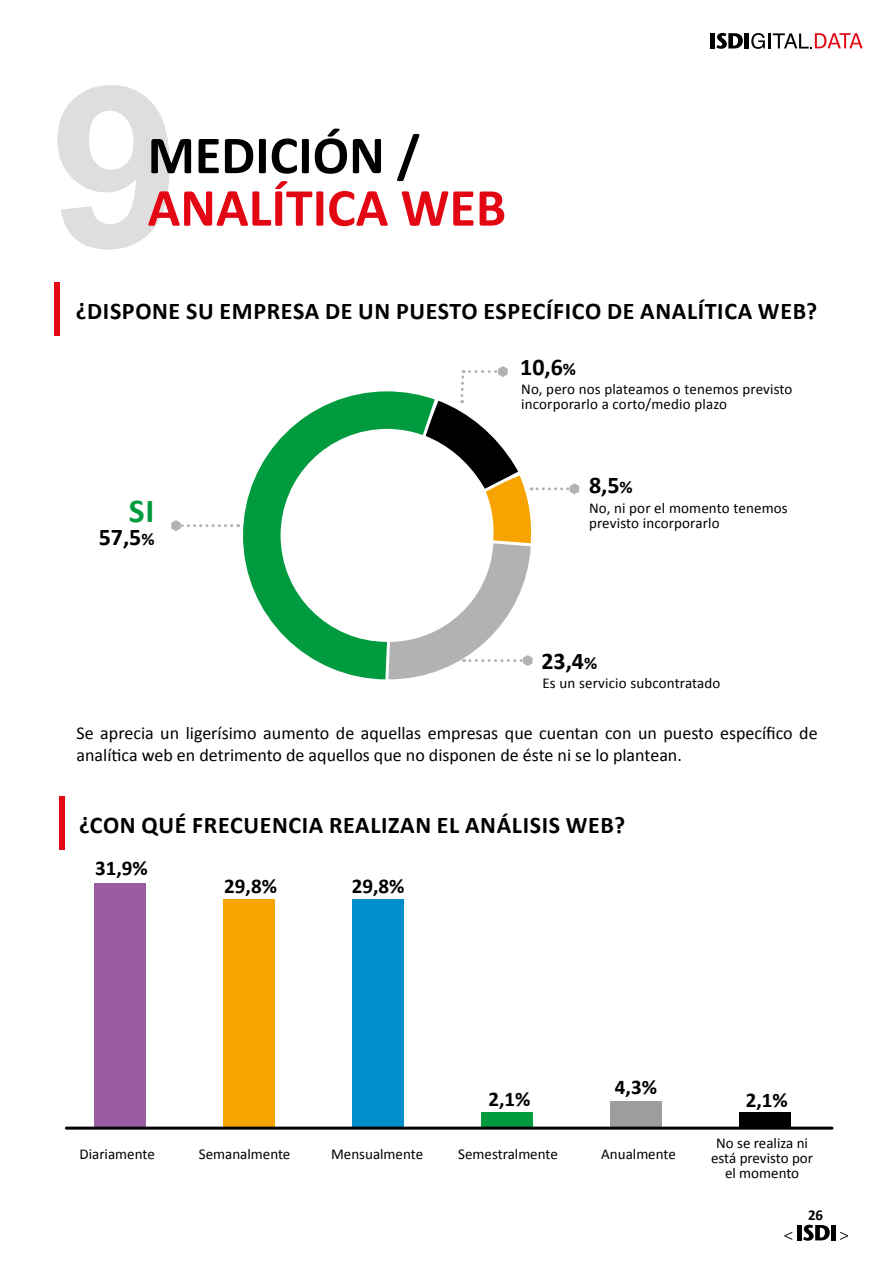
<style>
.page{position:relative;width:893px;height:1263px;background:#fff}
.page>*{position:absolute;margin:0;border:0;box-sizing:border-box;transform-origin:0 0}
.t1{font:700 54px "Calibri";color:#e30613}
.t2{font:700 54px "Calibri";color:#000}
.t3{font:700 33.6px "Calibri";color:#009b3e}
.t4{font:700 24px "Calibri";letter-spacing:.025em;color:#000}
.t5{font:700 21px "Calibri";color:#000}
.t6{font:18px/21.6px "Calibri";color:#000}
.t7{font:15px/15px "Calibri";color:#000}
.t8{font:700 15px "Calibri";color:#000}
.s1{font-size:18px}
</style>
<div class="page">
<div style="left:710px;top:33px;width:5px;height:16px;background:#000"></div>
<svg style="left:716px;top:33px;width:27px;height:16px"></svg>
<div style="left:744px;top:33px;width:5px;height:16px;background:#000"></div>
<div style="left:797px;top:1225px;width:5px;height:15px;background:#000"></div>
<svg style="left:803px;top:1225px;width:27px;height:16px"></svg>
<div style="left:831px;top:1225px;width:5px;height:15px;background:#000"></div>
<svg style="left:784px;top:1232px;width:8px;height:8px"></svg>
<svg style="left:840px;top:1232px;width:8px;height:8px"></svg>
<svg style="left:751px;top:33px;width:111px;height:16px"></svg>
<div style="left:54px;top:283px;width:6px;height:53px;background:#e30613"></div>
<svg style="left:171px;top:520px;width:50px;height:11px"></svg>
<svg style="left:224px;top:396px;width:127px;height:279px"></svg>
<svg style="left:57px;top:85px;width:113px;height:165px"></svg>
<div style="left:60px;top:796px;width:5px;height:53px;background:#e30613"></div>
<div style="left:94px;top:883px;width:52px;height:244px;background:#9b5da2"></div>
<div style="left:224px;top:899px;width:51px;height:228px;background:#f7a400"></div>
<div style="left:353px;top:899px;width:51px;height:228px;background:#008ecc"></div>
<div style="left:482px;top:1113px;width:51px;height:14px;background:#009b3e"></div>
<div style="left:611px;top:1102px;width:51px;height:25px;background:#9d9d9c"></div>
<div style="left:740px;top:1113px;width:51px;height:14px;background:#000"></div>
<hr style="left:66px;top:1126px;width:766px;height:3px;background:#000">
<svg style="left:351px;top:366px;width:228px;height:314px"></svg>
<h1 class="t2" style="left:148px;top:121px;width:274px">MEDICIÓN /</h1>
<h1 class="t1" style="left:148px;top:173px;width:360px">ANALÍTICA WEB</h1>
<h3 class="t4" style="left:76px;top:296px;width:743px">¿DISPONE SU EMPRESA DE UN PUESTO ESPECÍFICO DE ANALÍTICA WEB?</h3>
<h3 class="t4" style="left:520px;top:352px;width:57px">10,6<span class="s1">%</span></h3>
<p class="t7" style="left:521px;top:381px;width:273px">No, pero nos plateamos o tenemos previsto incorporarlo a corto/medio plazo</p>
<h2 class="t3" style="left:129px;top:489px;width:27px">SI</h2>
<h3 class="t4" style="left:99px;top:522px;width:57px">57,5<span class="s1">%</span></h3>
<h3 class="t4" style="left:589px;top:470px;width:45px">8,5<span class="s1">%</span></h3>
<p class="t7" style="left:589px;top:501px;width:200px">No, ni por el momento tenemos previsto incorporarlo</p>
<h3 class="t4" style="left:541px;top:646px;width:57px">23,4<span class="s1">%</span></h3>
<p class="t7" style="left:542px;top:675px;width:180px">Es un servicio subcontratado</p>
<p class="t6" style="left:77px;top:723px;width:743px">Se aprecia un ligerísimo aumento de aquellas empresas que cuentan con un puesto específico de analítica web en detrimento de aquellos que no disponen de éste ni se lo plantean.</p>
<h3 class="t4" style="left:79px;top:809px;width:547px">¿CON QUÉ FRECUENCIA REALIZAN EL ANÁLISIS WEB?</h3>
<h3 class="t5" style="left:95px;top:854px;width:54px">31,9%</h3>
<h3 class="t5" style="left:224px;top:872px;width:54px">29,8%</h3>
<h3 class="t5" style="left:352px;top:872px;width:54px">29,8%</h3>
<h3 class="t5" style="left:615px;top:1073px;width:44px">4,3%</h3>
<h3 class="t5" style="left:488px;top:1085px;width:44px">2,1%</h3>
<h3 class="t5" style="left:746px;top:1086px;width:44px">2,1%</h3>
<p class="t7" style="left:80px;top:1147px;width:77px">Diariamente</p>
<p class="t7" style="left:199px;top:1146px;width:93px">Semanalmente</p>
<p class="t7" style="left:331px;top:1147px;width:94px">Mensualmente</p>
<p class="t7" style="left:458px;top:1147px;width:101px">Semestralmente</p>
<p class="t7" style="left:601px;top:1147px;width:76px">Anualmente</p>
<p class="t7" style="left:711px;top:1136px;width:103px;text-align:center">No se realiza ni está previsto por el momento</p>
<p class="t8" style="left:808px;top:1205px;width:17px">26</p>
</div>
